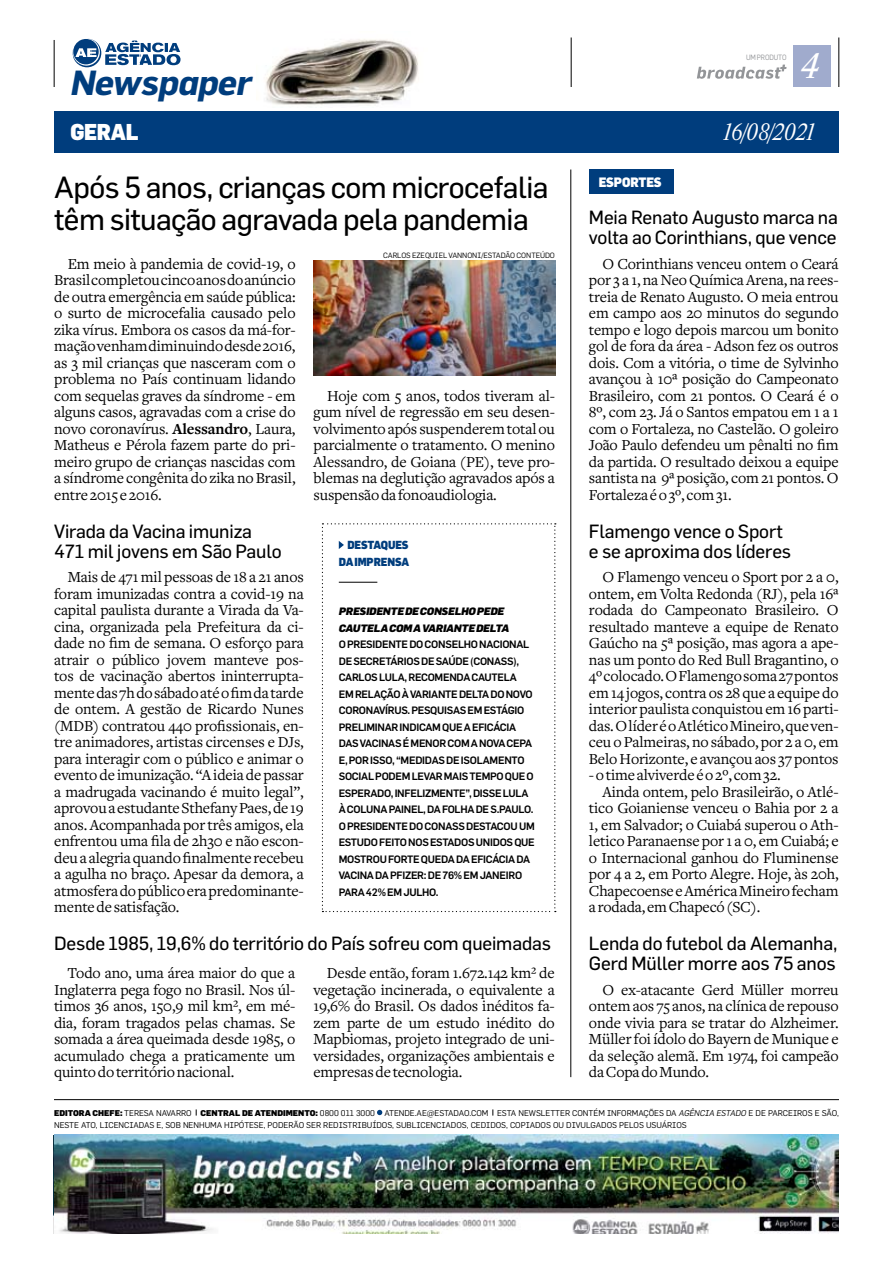
<style>
.page{position:relative;width:893px;height:1263px;background:#fff}
.page>*{position:absolute;margin:0;border:0;box-sizing:border-box;transform-origin:0 0}
.t1{font:italic 34.5px "Estado Headline";color:#fff}
.t2{font:italic 700 34.2px "Flama";letter-spacing:-.02em;color:#003d7d}
.t3{font:30px/32.2px "Flama Basic";letter-spacing:-.02em;color:#000}
.t4{font:italic 23.1px "Estado Headline";letter-spacing:-.025em;color:#fff;scale:.9 1}
.t5{font:900 22.5px "Flama";letter-spacing:-.01em;color:#fff;scale:.9 1}
.t6{font:18.75px/20.2px "Flama Basic";letter-spacing:-.01em;color:#000}
.t7{font:15.9px/16.5px "Freight Text";letter-spacing:-.01em;color:#000;text-align:justify}
.t8{font:900 13.35px "Flama";letter-spacing:-.01em;color:#fff;scale:.9 1}
.t9{font:900 11.55px/16.5px "Flama";letter-spacing:-.01em;color:#003d7d;text-align:right;scale:.9 1}
.t10{font:500 10.5px/16.5px "Flama";letter-spacing:-.025em;color:#000}
.t11{font:8.25px "Flama";letter-spacing:-.005em;color:#000}
.t12{font:900 8.25px "Flama";letter-spacing:-.005em;color:#000}
.t13{font:7.5px "Flama";letter-spacing:-.01em;color:#000}
.t14{font:7.5px "Flama";letter-spacing:-.015em;color:#939598;scale:.9 1}
.s1{font-weight:700}
.s2{font-weight:900;font-style:italic}
.s3{font-weight:400}
.s4{font-style:italic}
</style>
<div class="page">
<div style="left:793px;top:46px;width:38px;height:41px;background:#a0abcd"></div>
<div style="left:54px;top:112px;width:785px;height:41px;background:#003d7d"></div>
<hr style="left:54px;top:40px;width:1px;height:47px;background:#000">
<hr style="left:571px;top:38px;width:1px;height:49px;background:#000">
<hr style="left:839px;top:38px;width:1px;height:49px;background:#000">
<svg style="left:72px;top:39px;width:109px;height:28px"></svg>
<svg style="left:697px;top:65px;width:90px;height:14px"></svg>
<hr style="left:54px;top:1099px;width:785px;height:1px;background:#000">
<svg style="left:377px;top:1110px;width:5px;height:5px"></svg>
<img style="left:266px;top:39px;width:152px;height:66px">
<hr style="left:571px;top:170px;width:1px;height:907px;background:#000">
<div style="left:589px;top:170px;width:84px;height:24px;background:#003d7d"></div>
<img style="left:313px;top:260px;width:242px;height:116px">
<svg style="left:322px;top:523px;width:234px;height:389px"></svg>
<hr style="left:339px;top:582px;width:38px;height:1px;background:#000">
<img style="left:54px;top:1135px;width:785px;height:99px">
<p class="t2" style="left:70px;top:62px;width:182px">Newspaper</p>
<p class="t5" style="left:70px;top:116px;width:77px">GERAL</p>
<p class="t3" style="left:54px;top:169px;width:496px">Após 5 anos, crianças com microcefalia têm situação agravada pela pandemia</p>
<p class="t7" style="left:54px;top:255px;width:243px;text-indent:14px">Em meio à pandemia de covid-19, o Brasil completou cinco anos do anúncio de outra emergência em saúde pública: o surto de microcefalia causado pelo zika vírus. Embora os casos da má-for&shy;mação venham diminuindo desde 2016, as 3 mil crianças que nasceram com o problema no País continuam lidando com sequelas graves da síndrome - em alguns casos, agravadas com a crise do novo coronavírus. <span class="s1">Alessandro</span>, Laura, Matheus e Pérola fazem parte do pri&shy;meiro grupo de crianças nascidas com a síndrome congênita do zika no Brasil, entre 2015 e 2016.</p>
<p class="t13" style="left:383px;top:251px;width:72px">CARLOS EZEQUIEL VANNON</p>
<p class="t13" style="left:477px;top:251px;width:12px">I/ESTAD</p>
<p class="t13" style="left:505px;top:251px;width:22px">ÃO CONTE</p>
<p class="t13" style="left:540px;top:251px;width:11px">ÚDO</p>
<p class="t7" style="left:314px;top:387px;width:243px;text-indent:14px">Hoje com 5 anos, todos tiveram al&shy;gum nível de regressão em seu desen&shy;volvimento após suspenderem total ou parcialmente o tratamento. O menino Alessandro, de Goiana (PE), teve pro&shy;blemas na deglutição agravados após a suspensão da fonoaudiologia.</p>
<p class="t6" style="left:54px;top:520px;width:229px">Virada da Vacina imuniza<br>471 mil jovens em São Paulo</p>
<p class="t7" style="left:54px;top:569px;width:251px;text-indent:14px">Mais de 471 mil pessoas de 18 a 21 anos foram imunizadas contra a covid-19 na capital paulista durante a Virada da Va&shy;cina, organizada pela Prefeitura da ci&shy;dade no fim de semana. O esforço para atrair o público jovem manteve pos&shy;tos de vacinação abertos ininterrupta&shy;mente das 7h do sábado até o fim da tarde de ontem. A gestão de Ricardo Nunes (MDB) contratou 440 profissionais, en&shy;tre animadores, artistas circenses e DJs, para interagir com o público e animar o evento de imunização. “A ideia de passar a madrugada vacinando é muito legal”, aprovou a estudante Sthefany Paes, de 19 anos. Acompanhada por três amigos, ela enfrentou uma fila de 2h30 e não escon&shy;deu a alegria quando finalmente recebeu a agulha no braço. Apesar da demora, a atmosfera do público era predominante&shy;mente de satisfação.</p>
<p class="t9" style="left:339px;top:536px;width:80px">DESTAQUES<br>DA IMPRENSA</p>
<p class="t10" style="left:339px;top:602px;width:198px"><span class="s2">PRESIDENTE DE CONSELHO PEDE<br>CAUTELA COM A VARIANTE DELTA<br></span>O PRESIDENTE DO CONSELHO NACIONAL<br>DE SECRETÁRIOS DE SAÚDE (CONASS),<br>CARLOS LULA, RECO MENDA CAUTELA<br>EM RELAÇÃO À VARIANTE DELTA DO NOVO<br>CO RONAVÍRUS. PESQUISAS EM ESTÁGIO<br>PRELIMINAR INDICAM QUE A EFICÁCIA<br>DAS VACINAS É MENOR COM A NOVA CEPA<br>E, POR ISSO, “MEDIDAS DE ISOLAMENTO<br>SOCIAL PODEM LEVAR MAIS TEMPO QUE O<br>ESPERADO, INFELIZMENTE”, DISSE LULA<br>À COLUNA PAINEL, DA FOLHA DE S.PAULO.<br>O PRESIDENTE DO CONASS DESTACOU UM<br>ESTUDO FEITO NOS ESTADOS UNIDOS QUE<br>MOSTROU FORTE QUEDA DA EFICÁCIA DA<br>VACINA DA PFIZER: DE 76% EM JANEIRO<br>PARA 42% EM JULHO.</p>
<p class="t6" style="left:54px;top:932px;width:498px">Desde 1985, 19,6% do território do País sofreu com queimadas</p>
<p class="t7" style="left:54px;top:965px;width:243px;text-indent:14px">Todo ano, uma área maior do que a Inglaterra pega fogo no Brasil. Nos úl&shy;timos 36 anos, 150,9 mil km², em mé&shy;dia, foram tragados pelas chamas. Se somada a área queimada desde 1985, o acumulado chega a praticamente um quinto do território nacional.</p>
<p class="t7" style="left:313px;top:965px;width:243px;text-indent:14px">Desde então, foram 1.672.142 km² de vegetação incinerada, o equivalente a 19,6% do Brasil. Os dados inéditos fa&shy;zem parte de um estudo inédito do Mapbiomas, projeto integrado de uni&shy;versidades, organizações ambientais e empresas de tecnologia.</p>
<p class="t14" style="left:746px;top:53px;width:46px">UM PRODUTO</p>
<p class="t1" style="left:801px;top:50px;width:22px">4</p>
<p class="t8" style="left:599px;top:172px;width:71px">ESPORTES</p>
<p class="t4" style="left:723px;top:122px;width:103px">16/08/2021</p>
<p class="t6" style="left:589px;top:206px;width:250px">Meia Renato Augusto marca na volta ao Corinthians, que vence</p>
<p class="t7" style="left:589px;top:255px;width:251px;text-indent:14px">O Corinthians venceu ontem o Ceará por 3 a 1, na Neo Química Arena, na rees&shy;treia de Renato Augusto. O meia entrou em campo aos 20 minutos do segundo tempo e logo depois marcou um bonito gol de fora da área - Adson fez os outros dois. Com a vitória, o time de Sylvinho avançou à 10ª posição do Campeonato Brasileiro, com 21 pontos. O Ceará é o 8º, com 23. Já o Santos empatou em 1 a 1 com o Fortaleza, no Castelão. O goleiro João Paulo defendeu um pênalti no fim da partida. O resultado deixou a equipe santista na 9ª posição, com 21 pontos. O Fortaleza é o 3º, com 31.</p>
<p class="t6" style="left:589px;top:520px;width:204px">Flamengo vence o Sport e se aproxima dos líderes</p>
<p class="t7" style="left:589px;top:569px;width:251px;text-indent:14px">O Flamengo venceu o Sport por 2 a 0, ontem, em Volta Redonda (RJ), pela 16ª rodada do Campeonato Brasileiro. O resultado manteve a equipe de Renato Gaúcho na 5ª posição, mas agora a ape&shy;nas um ponto do Red Bull Bragantino, o 4º colocado. O Flamengo soma 27 pontos em 14 jogos, contra os 28 que a equipe do interior paulista conquistou em 16 parti&shy;das. O líder é o Atlético Mineiro, que ven&shy;ceu o Palmeiras, no sábado, por 2 a 0, em Belo Horizonte, e avançou aos 37 pontos</p>
<p class="t7" style="left:589px;top:767px;width:193px">- o time alviverde é o 2º, com 32.</p>
<p class="t7" style="left:602px;top:783px;width:238px">Ainda ontem, pelo Brasileirão, o Atlé-</p>
<p class="t7" style="left:589px;top:800px;width:251px">tico Goianiense venceu o Bahia por 2 a</p>
<p class="t7" style="left:589px;top:816px;width:251px">1, em Salvador; o Cuiabá superou o Ath-</p>
<p class="t7" style="left:589px;top:833px;width:251px">letico Paranaense por 1 a 0, em Cuiabá; e</p>
<p class="t7" style="left:589px;top:849px;width:251px">o Internacional ganhou do Fluminense</p>
<p class="t7" style="left:589px;top:866px;width:251px">por 4 a 2, em Porto Alegre. Hoje, às 20h,</p>
<p class="t7" style="left:589px;top:882px;width:251px">Chapecoense e América Mineiro fecham</p>
<p class="t7" style="left:589px;top:899px;width:173px">a rodada, em Chapecó (SC).</p>
<p class="t6" style="left:589px;top:932px;width:250px">Lenda do futebol da Alemanha,<br>Gerd Müller morre aos 75 anos</p>
<p class="t7" style="left:589px;top:981px;width:251px;text-indent:14px">O ex-atacante Gerd Müller morreu ontem aos 75 anos, na clínica de repouso onde vivia para se tratar do Alzheimer.<br>Müller foi ídolo do Bayern de Munique e da seleção alemã. Em 1974, foi campeão da Copa do Mundo.</p>
<p class="t12" style="left:54px;top:1106px;width:337px">EDITORA CHEFE: <span class="s3">TERESA NAVARRO</span> CENTRAL DE ATENDIMENTO: <span class="s3">0800 011 3000 ATENDE</span></p>
<p class="t11" style="left:415px;top:1108px;width:26px">.AE@ESTADAO</p>
<p class="t11" style="left:469px;top:1108px;width:14px">.COM</p>
<p class="t11" style="left:497px;top:1108px;width:11px">ESTA</p>
<p class="t11" style="left:518px;top:1108px;width:33px">NEWSLETTER</p>
<p class="t11" style="left:572px;top:1108px;width:12px">CONT</p>
<p class="t11" style="left:593px;top:1108px;width:35px">ÉM INFORMA</p>
<p class="t11" style="left:644px;top:1108px;width:160px">ÇÕES DA <span class="s4">AGÊNCIA ESTADO</span> E DE PARCEIROS</p>
<p class="t11" style="left:815px;top:1108px;width:26px">E SÃO,</p>
<p class="t11" style="left:54px;top:1120px;width:6px">NESTE</p>
<p class="t11" style="left:81px;top:1120px;width:59px">ATO, LICENCIADAS</p>
<p class="t11" style="left:157px;top:1120px;width:33px">E, SOB NEN</p>
<p class="t11" style="left:199px;top:1120px;width:13px">HUMA</p>
<p class="t11" style="left:224px;top:1120px;width:26px">HIPÓTESE</p>
<p class="t11" style="left:264px;top:1120px;width:10px">, PODER</p>
<p class="t11" style="left:293px;top:1120px;width:19px">ÃO SER</p>
<p class="t11" style="left:323px;top:1120px;width:6px">RED</p>
<p class="t11" style="left:339px;top:1120px;width:44px">ISTRIBUÍDOS</p>
<p class="t11" style="left:392px;top:1120px;width:60px">, SUBLICENCIADOS</p>
<p class="t11" style="left:467px;top:1120px;width:30px">, CEDIDOS</p>
<p class="t11" style="left:506px;top:1120px;width:30px">, COPIADOS</p>
<p class="t11" style="left:553px;top:1120px;width:49px">OU DIVU LGADOS</p>
<p class="t11" style="left:619px;top:1120px;width:33px">PELOS USU</p>
<p class="t11" style="left:662px;top:1120px;width:21px">ÁRIOS</p>
</div>
